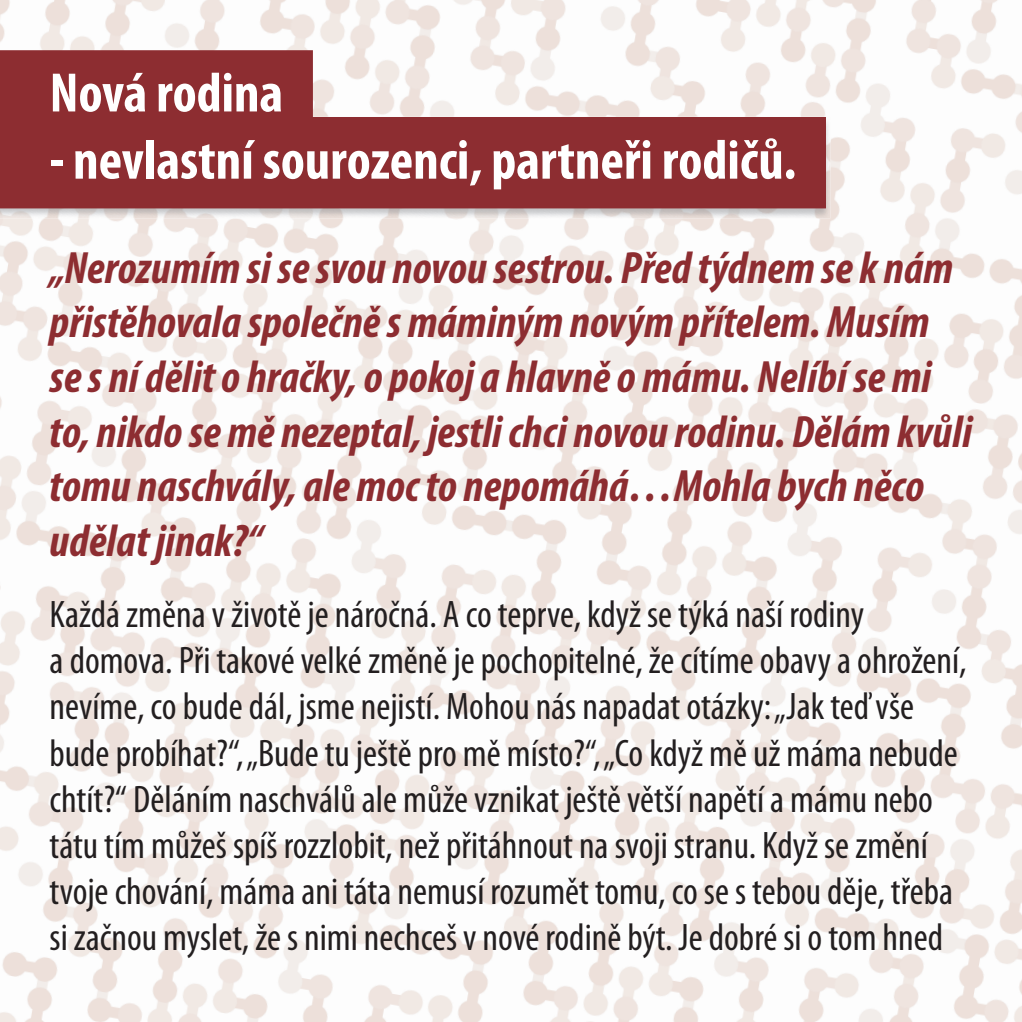
<style>
.page{position:relative;width:1022px;height:1022px;background:#fff}
.page>*{position:absolute;margin:0;border:0;box-sizing:border-box;transform-origin:0 0}
.t1{font:700 condensed 56px "Myriad Pro";color:#fff}
.t2{font:italic 700 condensed 45.5px/54.6px "Myriad Pro";color:#8d2d31}
.t3{font:condensed 38.5px/46.2px "Myriad Pro";color:#231f20}
</style>
<div class="page">
<img style="left:0;top:0;width:1022px;height:1022px">
<img style="left:0;top:117px;width:830px;height:101px">
<div style="left:0;top:50px;width:313px;height:91px;background:#8d2d31"></div>
<div style="left:0;top:117px;width:826px;height:91px;background:#8d2d31"></div>
<h1 class="t1" style="left:50px;top:73px;width:235px">Nová rodina</h1>
<h1 class="t1" style="left:50px;top:140px;width:748px">- nevlastní sourozenci, partneři rodičů.</h1>
<p class="t2" style="left:50px;top:245px;width:924px">„Nerozumím si se svou novou sestrou. Před týdnem se k nám přistěhovala společně s máminým novým přítelem. Musím se s ní dělit o hračky, o pokoj a hlavně o mámu. Nelíbí se mi to, nikdo se mě nezeptal, jestli chci novou rodinu. Dělám kvůli tomu naschvály, ale moc to nepomáhá…Mohla bych něco udělat jinak?“</p>
<p class="t3" style="left:50px;top:595px;width:919px">Každá změna v životě je náročná. A co teprve, když se týká naší rodiny<br>a domova. Při takové velké změně je pochopitelné, že cítíme obavy a ohrožení, nevíme, co bude dál, jsme nejistí. Mohou nás napadat otázky: „Jak teď vše bude probíhat?“, „Bude tu ještě pro mě místo?“, „Co když mě už máma nebude chtít?“ Děláním naschválů ale může vznikat ještě větší napětí a mámu nebo tátu tím můžeš spíš rozzlobit, než přitáhnout na svoji stranu. Když se změní tvoje chování, máma ani táta nemusí rozumět tomu, co se s tebou děje, třeba si začnou myslet, že s nimi nechceš v nové rodině být. Je dobré si o tom hned</p>
</div>
